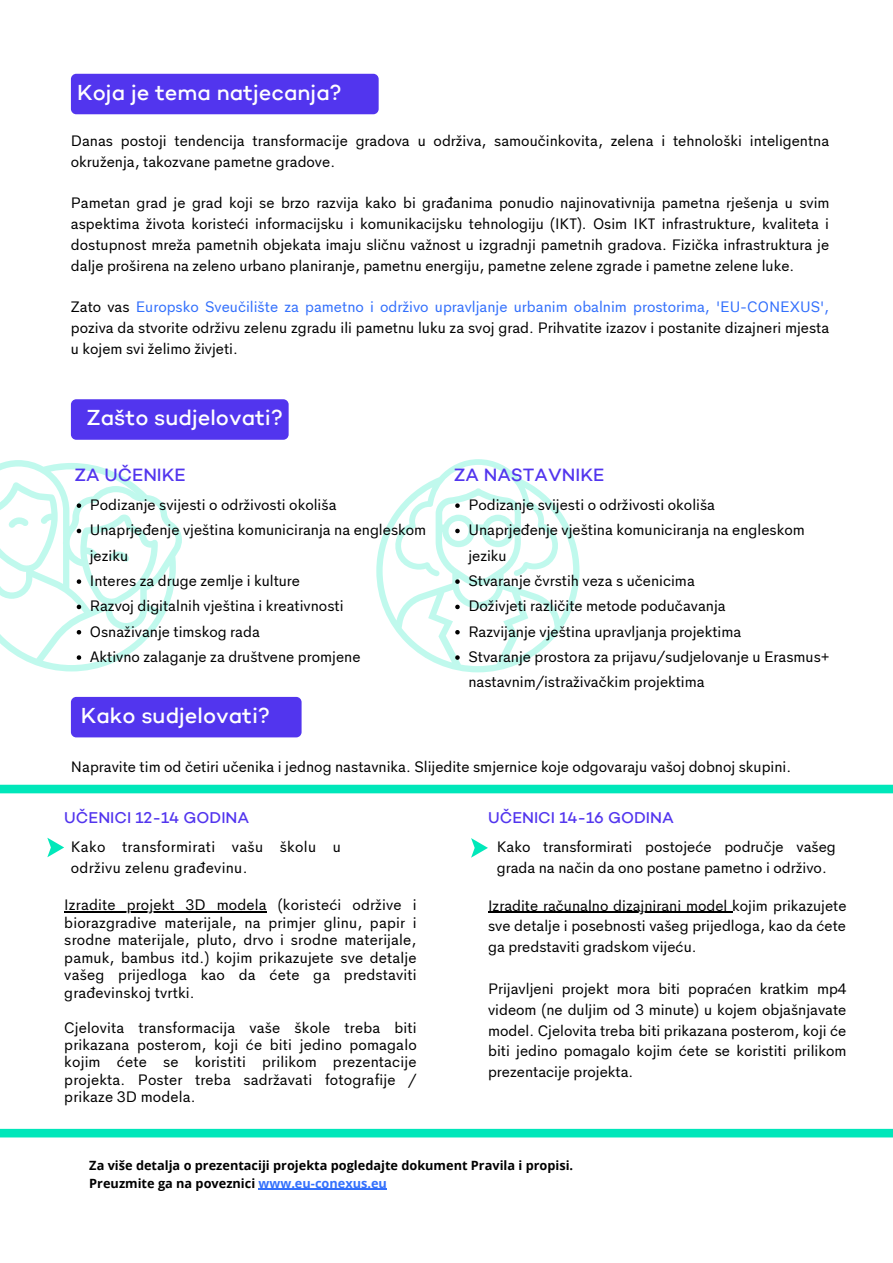
<style>
.page{position:relative;width:893px;height:1263px;background:#fff}
.page>*{position:absolute;margin:0;border:0;box-sizing:border-box;transform-origin:0 0}
.t1{font:500 21.98px "Campton";color:#fff}
.t2{font:500 18px "Campton";color:#5235ee}
.t3{font:500 15.75px "Campton";color:#5235ee}
.t4{font:15px/20.9px "Grantipo";color:#000;text-align:justify}
.t5{font:15px/20.9px "Grantipo";letter-spacing:.02em;color:#000}
.t6{font:700 12.75px/17.4px "Open Sans";color:#000}
.s1{color:#3370fc}
</style>
<div class="page">
<div style="left:71px;top:74px;width:308px;height:40px;background:#5235ee;border-radius:5px"></div>
<div style="left:71px;top:399px;width:218px;height:41px;background:#5235ee;border-radius:5px"></div>
<div style="left:71px;top:697px;width:230px;height:40px;background:#5235ee;border-radius:5px"></div>
<svg style="left:0;top:785px;width:893px;height:352px"></svg>
<svg style="left:47px;top:838px;width:17px;height:19px"></svg>
<svg style="left:0;top:460px;width:182px;height:211px"></svg>
<svg style="left:376px;top:459px;width:203px;height:213px"></svg>
<hr style="left:64px;top:911px;width:203px;height:2px;background:#000">
<hr style="left:488px;top:912px;width:244px;height:1px;background:#000">
<hr style="left:259px;top:1188px;width:128px;height:2px;background:#3370fc">
<svg style="left:471px;top:838px;width:17px;height:20px"></svg>
<h1 class="t1" style="left:77px;top:83px;width:266px">Koja je tema natjecanja?</h1>
<p class="t4" style="left:71px;top:130px;width:760px">Danas postoji tendencija transformacije gradova u održiva, samoučinkovita, zelena i tehnološki inteligentna okruženja, takozvane pametne gradove.</p>
<p class="t4" style="left:71px;top:193px;width:760px">Pametan grad je grad koji se brzo razvija kako bi građanima ponudio najinovativnija pametna rješenja u svim aspektima života koristeći informacijsku i komunikacijsku tehnologiju (IKT). Osim IKT infrastrukture, kvaliteta i dostupnost mreža pametnih objekata imaju sličnu važnost u izgradnji pametnih gradova. Fizička infrastruktura je dalje proširena na zeleno urbano planiranje, pametnu energiju, pametne zelene zgrade i pametne zelene luke.</p>
<p class="t4" style="left:71px;top:297px;width:760px">Zato vas <span class="s1">Europsko Sveučilište za pametno i održivo upravljanje urbanim obalnim prostorima, 'EU-CONEXUS', </span>poziva da stvorite održivu zelenu zgradu ili pametnu luku za svoj grad. Prihvatite izazov i postanite dizajneri mjesta u kojem svi želimo živjeti.</p>
<h1 class="t1" style="left:86px;top:409px;width:198px">Zašto sudjelovati?</h1>
<p class="t2" style="left:74px;top:468px;width:113px">ZA UČENIKE</p>
<p class="t2" style="left:454px;top:468px;width:152px">ZA NASTAVNIKE</p>
<p class="t4" style="left:90px;top:492px;width:338px;line-height:25.3px;text-align:left">Podizanje svijesti o održivosti okoliša Unaprjeđenje vještina komuniciranja na engleskom jeziku<br>Interes za druge zemlje i kulture<br>Razvoj digitalnih vještina i kreativnosti Osnaživanje timskog rada<br>Aktivno zalaganje za društvene promjene</p>
<p class="t4" style="left:468px;top:492px;width:363px;line-height:25.3px;text-align:left">Podizanje svijesti o održivosti okoliša<br>Unaprjeđenje vještina komuniciranja na engleskom jeziku<br>Stvaranje čvrstih veza s učenicima<br>Doživjeti različite metode podučavanja<br>Razvijanje vještina upravljanja projektima<br>Stvaranje prostora za prijavu/sudjelovanje u Erasmus+ nastavnim/istraživačkim projektima</p>
<h1 class="t1" style="left:81px;top:706px;width:191px">Kako sudjelovati?</h1>
<p class="t4" style="left:71px;top:756px;width:722px">Napravite tim od četiri učenika i jednog nastavnika. Slijedite smjernice koje odgovaraju vašoj dobnoj skupini.</p>
<p class="t3" style="left:64px;top:811px;width:186px">UČENICI 12-14 GODINA</p>
<p class="t3" style="left:488px;top:811px;width:187px">UČENICI 14-16 GODINA</p>
<p class="t5" style="left:71px;top:836px;width:271px">Kako transformirati vašu školu u održivu zelenu građevinu.</p>
<p class="t4" style="left:497px;top:836px;width:341px">Kako transformirati postojeće područje vašeg grada na način da ono postane pametno i održivo.</p>
<p class="t4" style="left:64px;top:896px;width:354px;line-height:17.4px">Izradite projekt 3D modela (koristeći održive i biorazgradive materijale, na primjer glinu, papir i srodne materijale, pluto, drvo i srodne materijale, pamuk, bambus itd.) kojim prikazujete sve detalje vašeg prijedloga kao da ćete ga predstaviti građevinskoj tvrtki.</p>
<p class="t4" style="left:64px;top:1018px;width:354px;line-height:17.4px">Cjelovita transformacija vaše škole treba biti prikazana posterom, koji će biti jedino pomagalo kojim ćete se koristiti prilikom prezentacije projekta. Poster treba sadržavati fotografije / prikaze 3D modela.</p>
<p class="t4" style="left:488px;top:895px;width:360px">Izradite računalno dizajnirani model kojim prikazujete sve detalje i posebnosti vašeg prijedloga, kao da ćete ga predstaviti gradskom vijeću.</p>
<p class="t4" style="left:488px;top:978px;width:360px">Prijavljeni projekt mora biti popraćen kratkim mp4 videom (ne duljim od 3 minute) u kojem objašnjavate model. Cjelovita treba biti prikazana posterom, koji će biti jedino pomagalo kojim ćete se koristiti prilikom prezentacije projekta.</p>
<p class="t6" style="left:89px;top:1156px;width:485px">Za više detalja o prezentaciji projekta pogledajte dokument Pravila i propisi.<br>Preuzmite ga na poveznici <span class="s1">www.eu-conexus.eu</span></p>
</div>
